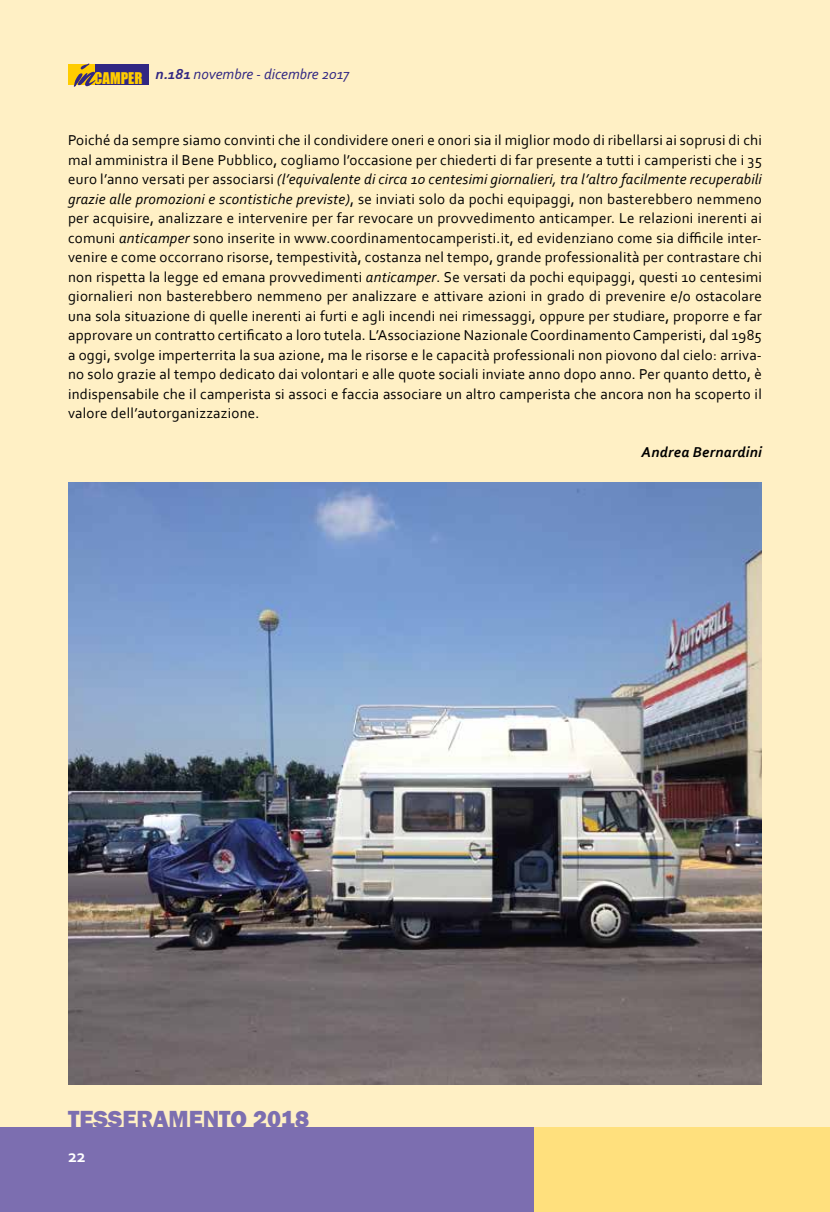
<style>
.page{position:relative;width:830px;height:1212px;background:#fff}
.page>*{position:absolute;margin:0;border:0;box-sizing:border-box;transform-origin:0 0}
.t1{font:800 24px "Franklin Gothic";color:#7c6eb0}
.t2{font:700 18px "Corbel";color:#fff}
.t3{font:15px/19.5px "Corbel";letter-spacing:.015em;color:#000;text-align:justify}
.t4{font:italic 15px "Corbel";color:#312783}
.t5{font:italic 700 15px "Corbel";letter-spacing:.015em;color:#000}
.t6{font:14.85px "Impact";color:#fc0}
.s1{font-weight:700}
.s2{font-style:italic}
</style>
<div class="page">
<hr style="left:827px;top:0;width:2px;height:1212px;background:#fff0c5">
<div style="left:0;top:0;width:828px;height:1212px;background:#fff0c5"></div>
<div style="left:0;top:1127px;width:534px;height:85px;background:#7c6eb0"></div>
<div style="left:68px;top:65px;width:27px;height:20px;background:#fc0"></div>
<div style="left:95px;top:65px;width:53px;height:20px;background:#312783"></div>
<svg style="left:74px;top:64px;width:21px;height:23px"></svg>
<div style="left:534px;top:1127px;width:295px;height:85px;background:#ffe07d"></div>
<img style="left:68px;top:482px;width:693px;height:602px">
<p class="t6" style="left:94px;top:66px;width:50px">CAMPER</p>
<p class="t4" style="left:155px;top:65px;width:195px"><span class="s1">n.181</span> novembre - dicembre 2017</p>
<p class="t3" style="left:68px;top:130px;width:695px">Poiché da sempre siamo convinti che il condividere oneri e onori sia il miglior modo di ribellarsi ai soprusi di chi mal amministra il Bene Pubblico, cogliamo l’occasione per chiederti di far presente a tutti i camperisti che i 35 euro l’anno versati per associarsi <span class="s2">(l’equivalente di circa 10 centesimi giornalieri, tra l’altro facilmente recuperabili grazie alle promozioni e scontistiche previste)</span>, se inviati solo da pochi equipaggi, non basterebbero nemmeno per acquisire, analizzare e intervenire per far revocare un provvedimento anticamper. Le relazioni inerenti ai comuni <span class="s2">anticamper</span> sono inserite in www.coordinamentocamperisti.it, ed evidenziano come sia difficile inter&shy;venire e come occorrano risorse, tempestività, costanza nel tempo, grande professionalità per contrastare chi non rispetta la legge ed emana provvedimenti <span class="s2">anticamper</span>. Se versati da pochi equipaggi, questi 10 centesimi giornalieri non basterebbero nemmeno per analizzare e attivare azioni in grado di prevenire e/o ostacolare una sola situazione di quelle inerenti ai furti e agli incendi nei rimessaggi, oppure per studiare, proporre e far approvare un contratto certificato a loro tutela. L’Associazione Nazionale Coordinamento Camperisti, dal 1985 a oggi, svolge imperterrita la sua azione, ma le risorse e le capacità professionali non piovono dal cielo: arriva&shy;no solo grazie al tempo dedicato dai volontari e alle quote sociali inviate anno dopo anno. Per quanto detto, è indispensabile che il camperista si associ e faccia associare un altro camperista che ancora non ha scoperto il valore dell’autorganizzazione.</p>
<p class="t5" style="left:641px;top:443px;width:122px">Andrea Bernardini</p>
<h1 class="t1" style="left:68px;top:1103px;width:242px">TESSERAMENTO 2018</h1>
<p class="t2" style="left:68px;top:1144px;width:19px">22</p>
</div>
